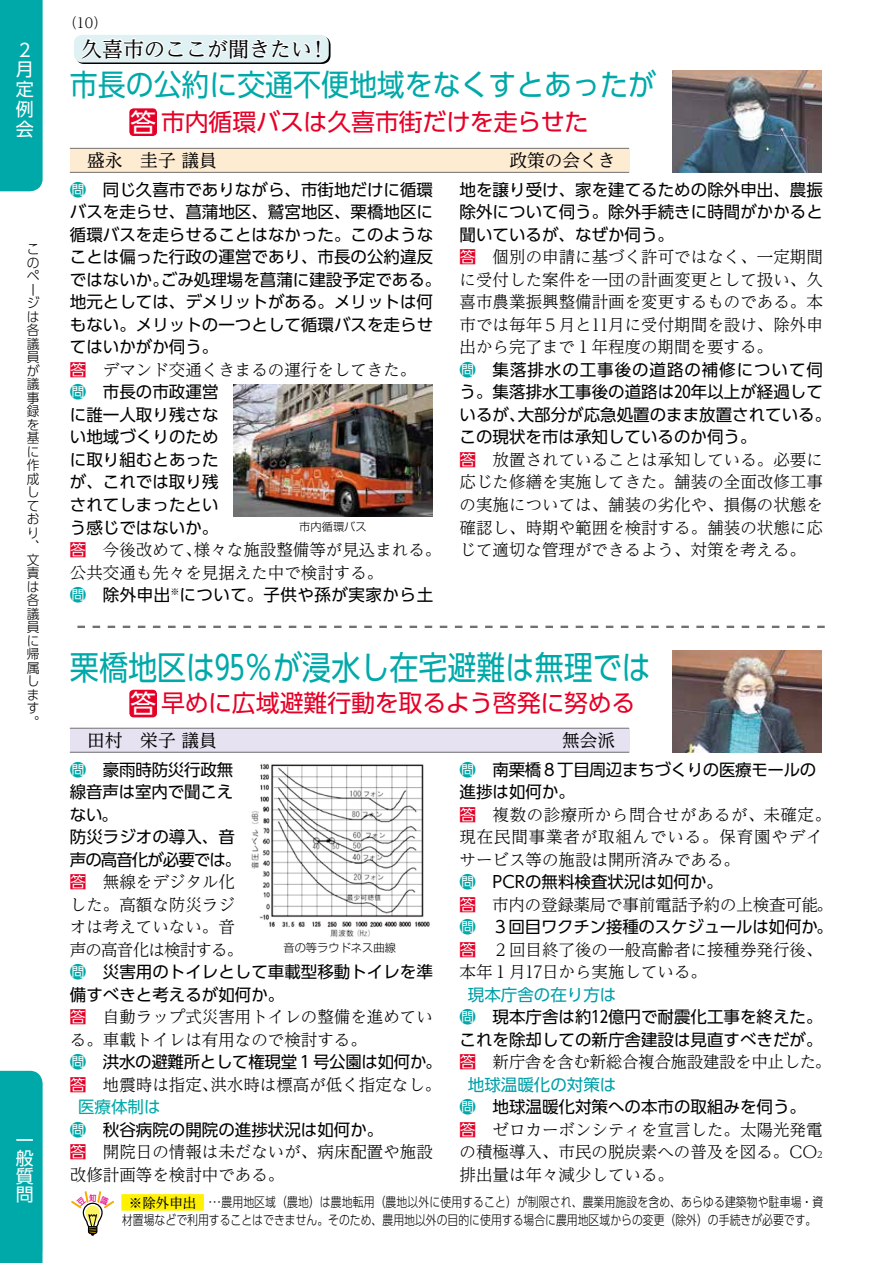
<style>
.page{position:relative;width:893px;height:1263px;background:#fff}
.page>*{position:absolute;margin:0;border:0;box-sizing:border-box;transform-origin:0 0}
.t1{font:33px "UD Shin Go Pro";color:#00a9a9;scale:.88 1}
.t2{font:30px "UD Shin Go Pro";color:#00a9a9;scale:.93 1}
.t3{font:24px "UD Shin Go Pro";letter-spacing:-.01em;color:#e60027}
.t4{font:21px "UD Reimin Pro";color:#000}
.t5{font:18px/19.8px "UD Shin Go Pro";color:#fff}
.t6{font:17.7px "UD Reimin Pro";color:#000}
.t7{font:16.5px/22.5px "UD Shin Go Pro";color:#000}
.t8{font:300 16.5px/22.5px "UD Reimin Pro";color:#000}
.t9{font:300 16.5px/22.5px "UD Reimin Pro";letter-spacing:.035em;color:#000}
.t10{font:16.5px/22.5px "UD Shin Go Pro";letter-spacing:-.02em;color:#000}
.t11{font:300 16.5px "UD Reimin Pro";letter-spacing:-.02em;color:#000}
.t12{font:16.5px "UD Shin Go Pro";letter-spacing:.03em;color:#000}
.t13{font:300 16.35px "UD Reimin Pro";color:#000}
.t14{font:300 13.8px "UD Reimin Pro";color:#000}
.t15{font:300 13.5px/13.5px "UD Shin Go Pr 6";color:#000;scale:.95 1}
.t16{font:13.5px "UD Reimin Pro";color:#000}
.t17{font:300 13.2px/18px "UD Shin Go Pro";color:#000}
.t18{font:300 11.25px "Shin Go Pro";color:#000}
.s1{font-size:25.5px;color:#fff}
.s2{color:#00a9a9}
.s3{font-family:"UD Shin Go Pr 6";font-weight:400;color:#e60027}
.s4{color:#009fa8}
.s5{font-size:9px}
</style>
<div class="page">
<div style="left:70px;top:728px;width:559px;height:24px;background:#e6e2f1"></div>
<svg style="left:77px;top:626px;width:748px;height:2px"></svg>
<img style="left:673px;top:650px;width:149px;height:102px">
<hr style="left:70px;top:728px;width:559px;height:1px;background:#727171">
<hr style="left:70px;top:752px;width:559px;height:1px;background:#727171">
<div style="left:70px;top:148px;width:559px;height:24px;background:#feecd2"></div>
<hr style="left:70px;top:148px;width:559px;height:1px;background:#727171">
<hr style="left:70px;top:172px;width:559px;height:1px;background:#727171">
<img style="left:673px;top:70px;width:149px;height:102px">
<div style="left:129px;top:690px;width:28px;height:27px;background:#e60027;border-radius:4px"></div>
<div style="left:129px;top:108px;width:28px;height:28px;background:#e60027;border-radius:4px"></div>
<img style="left:234px;top:384px;width:199px;height:133px">
<svg style="left:121px;top:1194px;width:83px;height:17px"></svg>
<img style="left:251px;top:763px;width:179px;height:174px">
<div style="left:0;top:1071px;width:43px;height:192px;background:#00a9a9"></div>
<div style="left:0;top:0;width:43px;height:191px;background:#00a9a9"></div>
<svg style="left:76px;top:36px;width:255px;height:28px"></svg>
<div style="left:74px;top:35px;width:255px;height:28px;background:#e0f1f3;border-radius:9px"></div>
<svg style="left:79px;top:35px;width:242px;height:25px"></svg>
<svg style="left:71px;top:1191px;width:43px;height:45px"></svg>
<p class="t5" style="left:16px;top:39px;width:19px">2月定例会</p>
<p class="t15" style="left:27px;top:242px;width:15px">このページは各議員が議事録を基に作成しており、文責は各議員に帰属します。</p>
<p class="t5" style="left:16px;top:1130px;width:19px;line-height:18px;text-align:justify">一般質問</p>
<p class="t14" style="left:64px;top:12px;width:45px">（10）</p>
<p class="t4" style="left:81px;top:32px;width:249px">久喜市のここが聞きたい！</p>
<h2 class="t2" style="left:70px;top:61px;width:632px">市長の公約に交通不便地域をなくすとあったが</h2>
<h3 class="t3" style="left:130px;top:102px;width:460px"><span class="s1">答</span>市内循環バスは久喜市街だけを走らせた</h3>
<p class="t6" style="left:87px;top:146px;width:131px">盛永　圭子 議員</p>
<p class="t6" style="left:509px;top:146px;width:108px">政策の会くき</p>
<p class="t7" style="left:70px;top:178px;width:373px"><span class="s2">問</span> 同じ久喜市でありながら、市街地だけに循環バスを走らせ、菖蒲地区、鷲宮地区、栗橋地区に循環バスを走らせることはなかった。このようなことは偏った行政の運営であり、市長の公約違反ではないか。ごみ処理場を菖蒲に建設予定である。地元としては、デメリットがある。メリットは何もない。メリットの一つとして循環バスを走らせてはいかがか伺う。</p>
<p class="t8" style="left:70px;top:358px;width:348px"><span class="s3">答</span> デマンド交通くきまるの運行をしてきた。</p>
<p class="t7" style="left:70px;top:380px;width:150px;text-align:justify"><span class="s2">問</span> 市長の市政運営に誰一人取り残さない地域づくりのために取り組むとあったが、これでは取り残されてしまったという感じではないか。</p>
<p class="t8" style="left:70px;top:538px;width:373px"><span class="s3">答</span> 今後改めて、様々な施設整備等が見込まれる。公共交通も先々を見据えた中で検討する。</p>
<p class="t12" style="left:70px;top:581px;width:365px"><span class="s2">問</span> 除外申出<sup>※</sup>について。子供や孫が実家から土</p>
<p class="t7" style="left:460px;top:178px;width:365px;text-align:justify">地を譲り受け、家を建てるための除外申出、農振除外について伺う。除外手続きに時間がかかると聞いているが、なぜか伺う。</p>
<p class="t8" style="left:460px;top:245px;width:365px;text-align:justify"><span class="s3">答</span> 個別の申請に基づく許可ではなく、一定期間に受付した案件を一団の計画変更として扱い、久喜市農業振興整備計画を変更するものである。本市では毎年５月と11月に受付期間を設け、除外申出から完了まで１年程度の期間を要する。</p>
<p class="t7" style="left:460px;top:358px;width:373px"><span class="s2">問</span> 集落排水の工事後の道路の補修について伺う。集落排水工事後の道路は20年以上が経過しているが、大部分が応急処置のまま放置されている。この現状を市は承知しているのか伺う。</p>
<p class="t8" style="left:460px;top:448px;width:365px;text-align:justify"><span class="s3">答</span> 放置されていることは承知している。必要に応じた修繕を実施してきた。舗装の全面改修工事の実施については、舗装の劣化や、損傷の状態を確認し、時期や範囲を検討する。舗装の状態に応じて適切な管理ができるよう、対策を考える。</p>
<p class="t18" style="left:299px;top:517px;width:69px">市内循環バス</p>
<h1 class="t1" style="left:70px;top:641px;width:661px">栗橋地区は95％が浸水し在宅避難は無理では</h1>
<h3 class="t3" style="left:130px;top:684px;width:506px"><span class="s1">答</span>早めに広域避難行動を取るよう啓発に努める</h3>
<p class="t6" style="left:87px;top:726px;width:131px">田村　栄子 議員</p>
<p class="t6" style="left:562px;top:726px;width:55px">無会派</p>
<p class="t7" style="left:70px;top:758px;width:173px"><span class="s2">問</span> 豪雨時防災行政無線音声は室内で聞こえない。<br>防災ラジオの導入、音声の高音化が必要では。</p>
<p class="t8" style="left:70px;top:870px;width:175px"><span class="s3">答</span> 無線をデジタル化した。高額な防災ラジオは考えていない。音声の高音化は検討する。</p>
<p class="t7" style="left:70px;top:960px;width:364px"><span class="s2">問</span> 災害用のトイレとして車載型移動トイレを準備すべきと考えるが如何か。</p>
<p class="t8" style="left:70px;top:1005px;width:364px"><span class="s3">答</span> 自動ラップ式災害用トイレの整備を進めている。車載トイレは有用なので検討する。</p>
<p class="t10" style="left:70px;top:1050px;width:374px"><span class="s2">問</span> 洪水の避難所として権現堂１号公園は如何か。</p>
<p class="t8" style="left:70px;top:1073px;width:373px"><span class="s3">答</span> 地震時は指定、洪水時は標高が低く指定なし。</p>
<p class="t7" style="left:70px;top:1095px;width:315px;text-indent:8px"><span class="s2">医療体制は<br>問</span> 秋谷病院の開院の進捗状況は如何か。</p>
<p class="t8" style="left:70px;top:1140px;width:364px"><span class="s3">答</span> 開院日の情報は未だないが、病床配置や施設改修計画等を検討中である。</p>
<p class="t10" style="left:460px;top:758px;width:358px"><span class="s2">問</span> 南栗橋８丁目周辺まちづくりの医療モールの進捗は如何か。</p>
<p class="t9" style="left:460px;top:803px;width:373px"><span class="s3">答</span> 複数の診療所から問合せがあるが、未確定。現在民間事業者が取組んでいる。保育園やデイサービス等の施設は開所済みである。</p>
<p class="t7" style="left:460px;top:870px;width:265px"><span class="s2">問</span> PCRの無料検査状況は如何か。</p>
<p class="t8" style="left:460px;top:893px;width:375px"><span class="s3">答</span> 市内の登録薬局で事前電話予約の上検査可能。</p>
<p class="t7" style="left:460px;top:915px;width:375px"><span class="s2">問</span> ３回目ワクチン接種のスケジュールは如何か。</p>
<p class="t8" style="left:460px;top:938px;width:364px"><span class="s3">答</span> ２回目終了後の一般高齢者に接種券発行後、本年１月17日から実施している。</p>
<p class="t7" style="left:460px;top:983px;width:365px;text-indent:8px"><span class="s4">現本庁舎の在り方は<br></span><span class="s2">問</span> 現本庁舎は約12億円で耐震化工事を終えた。これを除却しての新庁舎建設は見直すべきだが。</p>
<p class="t11" style="left:460px;top:1049px;width:373px"><span class="s3">答</span> 新庁舎を含む新総合複合施設建設を中止した。</p>
<p class="t7" style="left:460px;top:1073px;width:348px;text-indent:8px"><span class="s4">地球温暖化の対策は<br></span><span class="s2">問</span> 地球温暖化対策への本市の取組みを伺う。</p>
<p class="t8" style="left:460px;top:1118px;width:364px"><span class="s3">答</span> ゼロカーボンシティを宣言した。太陽光発電</p>
<p class="t13" style="left:460px;top:1139px;width:365px">の積極導入、市民の脱炭素への普及を図る。CO<span class="s5">2</span></p>
<p class="t8" style="left:460px;top:1163px;width:216px">排出量は年々減少している。</p>
<p class="t18" style="left:283px;top:938px;width:114px">音の等ラウドネス曲線</p>
<p class="t17" style="left:122px;top:1193px;width:703px;text-indent:86px">…農用地区域（農地）は農地転用（農地以外に使用すること）が制限され、農業用施設を含め、あらゆる建築物や駐車場・資材置場などで利用することはできません。そのため、農用地以外の目的に使用する場合に農用地区域からの変更（除外）の手続きが必要です。</p>
<p class="t16" style="left:129px;top:1191px;width:69px">※除外申出</p>
</div>
